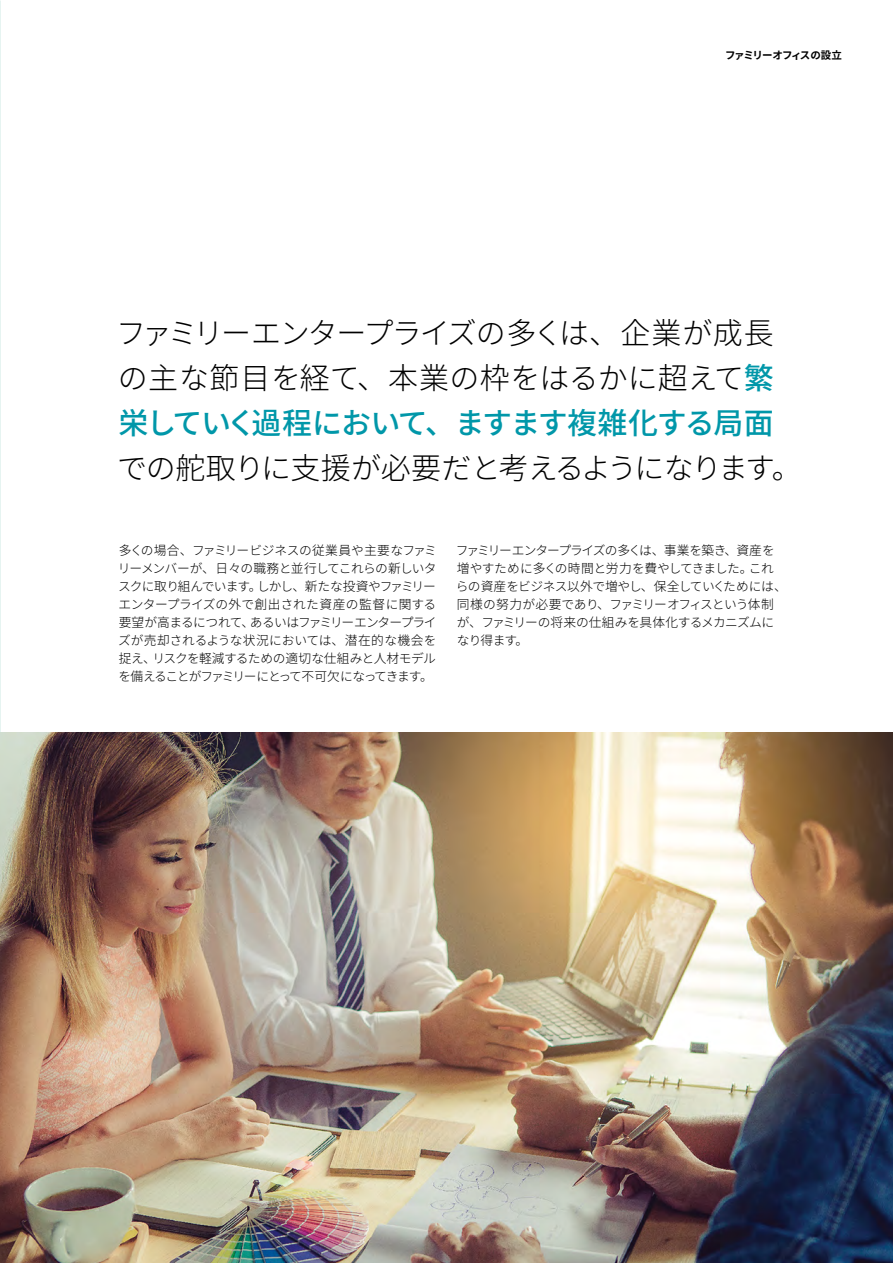
<style>
.page{position:relative;width:893px;height:1263px;background:#fff}
.page>*{position:absolute;margin:0;border:0;box-sizing:border-box;transform-origin:0 0}
.t1{font:300 30px/45px "Noto Sans JP";letter-spacing:-.02em;color:#000;text-align:justify}
.t2{font:300 12.75px/18px "Noto Sans JP";letter-spacing:-.04em;color:#000;text-align:justify}
.t3{font:700 10.5px "Noto Sans JP";letter-spacing:-.09em;color:#000}
.s1{font-weight:500;color:#0097a9}
</style>
<div class="page">
<img style="left:0;top:732px;width:893px;height:531px">
<p class="t3" style="left:725px;top:49px;width:118px">ファミリーオフィスの設立</p>
<h1 class="t1" style="left:116px;top:311px;width:659px">ファミリーエンタープライズの多くは、企業が成長の主な節目を経て、本業の枠をはるかに超えて<span class="s1">繁栄していく過程において、ますます複雑化する局面</span></h1>
<h1 class="t1" style="left:117px;top:446px;width:686px">での舵取りに支援が必要だと考えるようになります。</h1>
<p class="t2" style="left:118px;top:542px;width:321px">多くの場合、ファミリービジネスの従業員や主要なファミリーメンバーが、日々の職務と並行してこれらの新しいタスクに取り組んでいます。しかし、新たな投資やファミリーエンタープライズの外で創出された資産の監督に関する要望が高まるにつれて、あるいはファミリーエンタープライズが売却されるような状況においては、潜在的な機会を捉え、リスクを軽減するための適切な仕組みと人材モデルを備えることがファミリーにとって不可欠になってきます。</p>
<p class="t2" style="left:456px;top:542px;width:332px;text-align:left">ファミリーエンタープライズの多くは、事業を築き、資産を増やすために多くの時間と労力を費やしてきました。これらの資産をビジネス以外で増やし、保全していくためには、同様の努力が必要であり、ファミリーオフィスという体制が、ファミリーの将来の仕組みを具体化するメカニズムになり得ます。</p>
</div>
